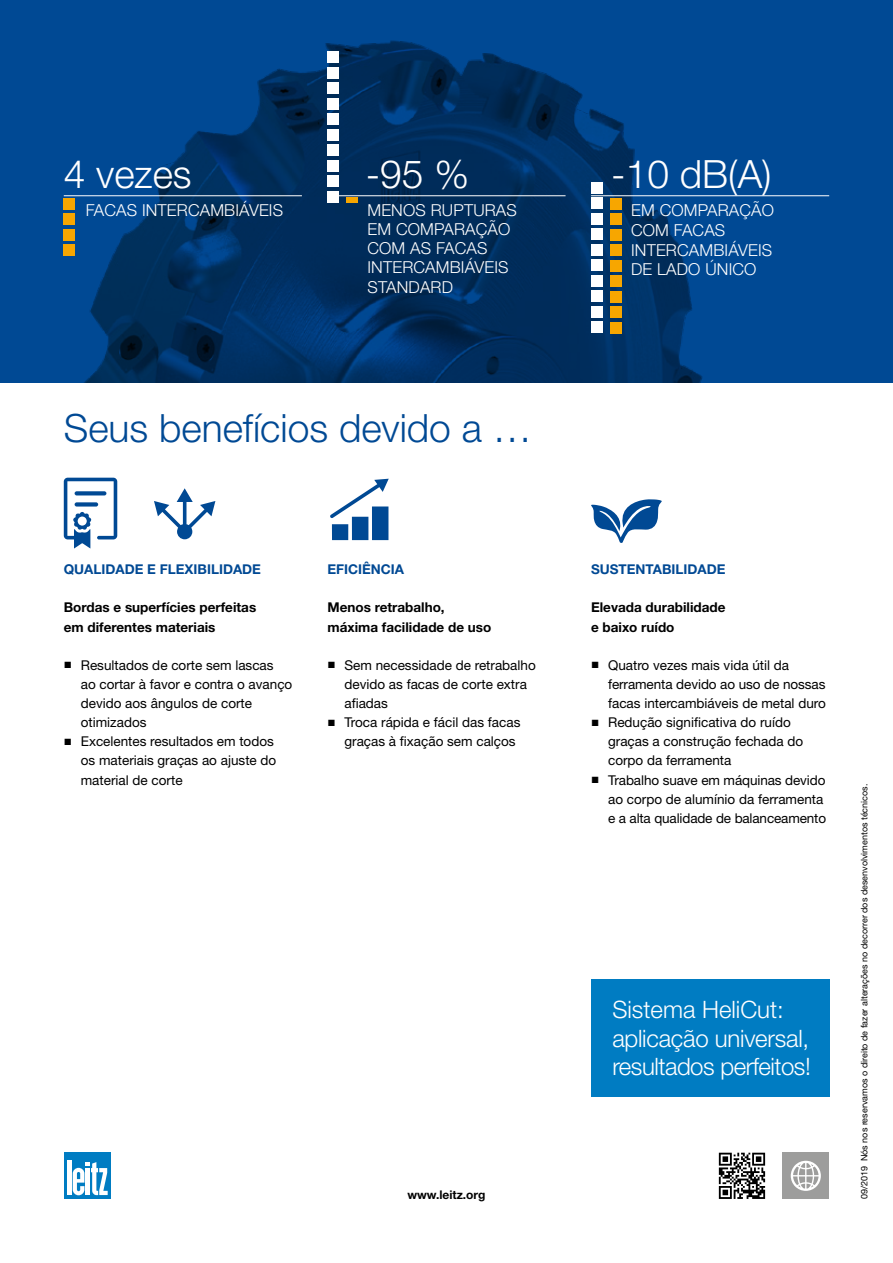
<style>
.page{position:relative;width:893px;height:1263px;background:#fff}
.page>*{position:absolute;margin:0;border:0;box-sizing:border-box;transform-origin:0 0}
.t1{font:300 39px "Helvetica Neue LT Pro";color:#004994}
.t2{font:300 39px "Helvetica Neue LT Pro";color:#fff}
.t3{font:300 24px/28.8px "Helvetica Neue LT Pro";letter-spacing:-.01em;color:#fff}
.t4{font:300 16.5px/19px "Helvetica Neue LT Pro";letter-spacing:.01em;color:#fff}
.t5{font:13.5px/19.2px "Helvetica Neue LT Pro";color:#000}
.t6{font:700 13.5px/19.2px "Helvetica Neue LT Pro";color:#000}
.t7{font:700 13.5px "Helvetica Neue LT Pro";color:#004994}
.t8{font:700 12px "Helvetica Neue LT Pro";color:#000}
.t9{font:9px "Helvetica Neue LT Pro";color:#000}
.s1{font-family:"Arial"}
</style>
<div class="page">
<svg style="left:0;top:0;width:893px;height:383px;background:#003d7b"></svg>
<div style="left:64px;top:1152px;width:47px;height:47px;background:#007cc2"></div>
<div style="left:67px;top:1160px;width:5px;height:35px;background:#fff"></div>
<svg style="left:73px;top:1162px;width:35px;height:33px"></svg>
<svg style="left:64px;top:478px;width:53px;height:71px"></svg>
<svg style="left:75px;top:502px;width:23px;height:4px"></svg>
<svg style="left:75px;top:491px;width:31px;height:4px"></svg>
<svg style="left:154px;top:488px;width:61px;height:51px"></svg>
<svg style="left:591px;top:499px;width:71px;height:44px"></svg>
<div style="left:372px;top:506px;width:16px;height:34px;background:#004994"></div>
<div style="left:352px;top:517px;width:16px;height:23px;background:#004994"></div>
<div style="left:332px;top:524px;width:16px;height:16px;background:#004994"></div>
<svg style="left:330px;top:479px;width:59px;height:39px"></svg>
<div style="left:610px;top:229px;width:11px;height:11px;background:#f7a600"></div>
<div style="left:610px;top:213px;width:11px;height:12px;background:#f7a600"></div>
<div style="left:610px;top:198px;width:11px;height:11px;background:#f7a600"></div>
<div style="left:610px;top:275px;width:11px;height:12px;background:#f7a600"></div>
<div style="left:610px;top:260px;width:11px;height:11px;background:#f7a600"></div>
<div style="left:610px;top:244px;width:11px;height:12px;background:#f7a600"></div>
<div style="left:610px;top:322px;width:11px;height:11px;background:#f7a600"></div>
<div style="left:610px;top:306px;width:11px;height:12px;background:#f7a600"></div>
<div style="left:610px;top:291px;width:11px;height:11px;background:#f7a600"></div>
<hr style="left:64px;top:195px;width:238px;height:1px;background:#fff">
<hr style="left:591px;top:195px;width:238px;height:1px;background:#fff">
<hr style="left:327px;top:195px;width:239px;height:1px;background:#fff">
<div style="left:64px;top:244px;width:11px;height:12px;background:#f7a600"></div>
<div style="left:64px;top:229px;width:11px;height:11px;background:#f7a600"></div>
<div style="left:64px;top:213px;width:11px;height:12px;background:#f7a600"></div>
<div style="left:64px;top:198px;width:11px;height:11px;background:#f7a600"></div>
<div style="left:327px;top:98px;width:12px;height:11px;background:#fff"></div>
<div style="left:327px;top:83px;width:12px;height:11px;background:#fff"></div>
<div style="left:327px;top:67px;width:12px;height:11px;background:#fff"></div>
<div style="left:327px;top:52px;width:12px;height:11px;background:#fff"></div>
<div style="left:327px;top:145px;width:12px;height:11px;background:#fff"></div>
<div style="left:327px;top:129px;width:12px;height:11px;background:#fff"></div>
<div style="left:327px;top:114px;width:12px;height:11px;background:#fff"></div>
<div style="left:327px;top:191px;width:12px;height:11px;background:#fff"></div>
<div style="left:327px;top:176px;width:12px;height:11px;background:#fff"></div>
<div style="left:327px;top:160px;width:12px;height:11px;background:#fff"></div>
<div style="left:591px;top:229px;width:11px;height:11px;background:#fff"></div>
<div style="left:591px;top:213px;width:11px;height:11px;background:#fff"></div>
<div style="left:591px;top:198px;width:11px;height:11px;background:#fff"></div>
<div style="left:591px;top:182px;width:11px;height:11px;background:#fff"></div>
<div style="left:591px;top:275px;width:11px;height:11px;background:#fff"></div>
<div style="left:591px;top:260px;width:11px;height:11px;background:#fff"></div>
<div style="left:591px;top:244px;width:11px;height:11px;background:#fff"></div>
<div style="left:591px;top:322px;width:11px;height:11px;background:#fff"></div>
<div style="left:591px;top:306px;width:11px;height:11px;background:#fff"></div>
<div style="left:591px;top:291px;width:11px;height:11px;background:#fff"></div>
<div style="left:347px;top:197px;width:11px;height:6px;background:#f7a600"></div>
<div style="left:783px;top:1153px;width:46px;height:46px;background:#9d9d9c"></div>
<svg style="left:791px;top:1161px;width:30px;height:30px"></svg>
<svg style="left:719px;top:1153px;width:46px;height:46px"></svg>
<div style="left:591px;top:979px;width:238px;height:118px;background:#007cc2"></div>
<h1 class="t2" style="left:64px;top:150px;width:129px">4 vezes</h1>
<p class="t4" style="left:86px;top:200px;width:199px">FACAS INTERCAMBIÁVEIS</p>
<h1 class="t2" style="left:366px;top:150px;width:105px">-95 %</h1>
<p class="t4" style="left:367px;top:200px;width:151px">MENOS RUPTURAS<br>EM COMPARAÇÃO<br>COM AS FACAS<br>INTERCAMBIÁVEIS<br>STANDARD</p>
<h1 class="t1" style="left:64px;top:404px;width:470px">Seus benefícios devido a …</h1>
<p class="t7" style="left:64px;top:561px;width:199px">QUALIDADE E FLEXIBILIDADE</p>
<p class="t6" style="left:64px;top:598px;width:194px">Bordas e superfícies perfeitas em diferentes materiais</p>
<p class="t5" style="left:81px;top:655px;width:213px;text-indent:-17px"><span class="s1">■</span> Resultados de corte sem lascas<br>ao cortar à favor e contra o avanço devido aos ângulos de corte otimizados</p>
<p class="t5" style="left:81px;top:732px;width:197px;text-indent:-17px"><span class="s1">■</span> Excelentes resultados em todos os materiais graças ao ajuste do material de corte</p>
<p class="t7" style="left:327px;top:561px;width:78px">EFICIÊNCIA</p>
<p class="t6" style="left:327px;top:598px;width:165px">Menos retrabalho, máxima facilidade de uso</p>
<p class="t5" style="left:344px;top:655px;width:193px;text-indent:-17px"><span class="s1">■</span> Sem necessidade de retrabalho devido as facas de corte extra afiadas</p>
<p class="t5" style="left:344px;top:713px;width:178px;text-indent:-17px"><span class="s1">■</span> Troca rápida e fácil das facas graças à fixação sem calços</p>
<p class="t8" style="left:407px;top:1187px;width:80px">www.leitz.org</p>
<h1 class="t2" style="left:611px;top:150px;width:162px">-10 dB(A)</h1>
<p class="t4" style="left:631px;top:200px;width:144px;line-height:19.8px">EM COMPARAÇÃO<br>COM FACAS<br>INTERCAMBIÁVEIS<br>DE LADO ÚNICO</p>
<p class="t7" style="left:591px;top:561px;width:136px">SUSTENTABILIDADE</p>
<p class="t6" style="left:591px;top:598px;width:136px">Elevada durabilidade e baixo ruído</p>
<p class="t5" style="left:608px;top:655px;width:219px;text-indent:-17px"><span class="s1">■</span> Quatro vezes mais vida útil da ferramenta devido ao uso de nossas facas intercambiáveis de metal duro</p>
<p class="t5" style="left:608px;top:713px;width:197px;text-indent:-17px"><span class="s1">■</span> Redução significativa do ruído graças a construção fechada do corpo da ferramenta</p>
<p class="t5" style="left:608px;top:770px;width:219px;text-indent:-17px"><span class="s1">■</span> Trabalho suave em máquinas devido ao corpo de alumínio da ferramenta e a alta qualidade de balanceamento</p>
<h2 class="t3" style="left:612px;top:994px;width:200px">Sistema HeliCut: aplicação universal, resultados perfeitos!</h2>
<p class="t9" style="left:859px;top:1199px;width:417px;rotate:-90deg">09/2019 Nós nos reservamos o direito de fazer alterações no decorrer dos desenvolvimentos técnicos.</p>
</div>
